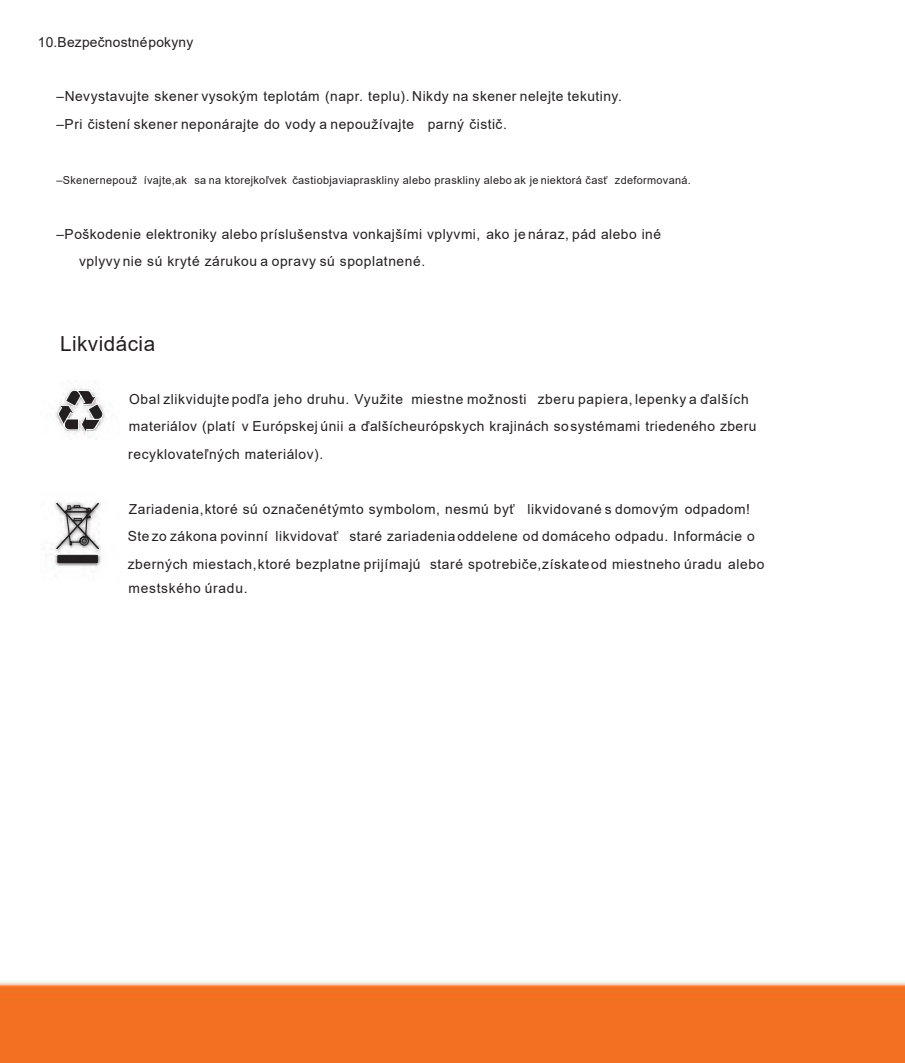
<style>
.page{position:relative;width:905px;height:1063px;background:#fff}
.page>*{position:absolute;margin:0;border:0;box-sizing:border-box;transform-origin:0 0}
.t1{font:20.75px "Arial";letter-spacing:.025em;color:#231f20}
.t2{font:13.75px/27.2px "Arial";letter-spacing:.04em;color:#231f20}
.t3{font:13.75px "Arial";letter-spacing:.015em;color:#231f20}
.t4{font:11px "Arial";letter-spacing:.03em;color:#231f20}
.s1{color:#fff}
</style>
<div class="page">
<img style="left:0;top:388px;width:905px;height:674px">
<div style="left:57px;top:555px;width:41px;height:8px;background:#231f20;border:1px solid #231f20"></div>
<svg style="left:55px;top:502px;width:45px;height:48px"></svg>
<svg style="left:55px;top:389px;width:48px;height:48px"></svg>
<p class="t3" style="left:18px;top:37px;width:177px"><span class="s1">38</span> 10.Bezpečnostnépokyny</p>
<p class="t2" style="left:57px;top:84px;width:567px">–Nevystavujte skener vysokým teplotám (napr. teplu). Nikdy na skener nelejte tekutiny.</p>
<p class="t2" style="left:57px;top:111px;width:452px">–Pri čistení skener neponárajte do vody a nepoužívajte parný čistič.</p>
<p class="t4" style="left:57px;top:176px;width:636px">–Skenernepouž ívajte,ak sa na ktorejkoľvek častiobjaviapraskliny alebo praskliny alebo ak je niektorá časť zdeformovaná.</p>
<p class="t2" style="left:57px;top:221px;width:606px">–Poškodenie elektroniky alebo príslušenstva vonkajšími vplyvmi, ako je náraz, pád alebo iné</p>
<p class="t2" style="left:79px;top:249px;width:348px">vplyvy nie sú kryté zárukou a opravy sú spoplatnené.</p>
<h1 class="t1" style="left:60px;top:336px;width:97px">Likvidácia</h1>
<p class="t2" style="left:129px;top:386px;width:621px">Obal zlikvidujte podľa jeho druhu. Využite miestne možnosti zberu papiera, lepenky a ďalších</p>
<p class="t2" style="left:129px;top:414px;width:629px">materiálov (platí v Európskej únii a ďalšícheurópskych krajinách sosystémami triedeného zberu</p>
<p class="t2" style="left:128px;top:441px;width:196px">recyklovateľných materiálov).</p>
<p class="t2" style="left:128px;top:496px;width:629px">Zariadenia,ktoré sú označenétýmto symbolom, nesmú byť likvidované s domovým odpadom!<br>Ste zo zákona povinní likvidovať staré zariadeniaoddelene od domáceho odpadu. Informácie o</p>
<p class="t2" style="left:128px;top:551px;width:638px">zberných miestach,ktoré bezplatne prijímajú staré spotrebiče,získateod miestneho úradu alebo</p>
<p class="t2" style="left:128px;top:575px;width:121px">mestského úradu.</p>
</div>
